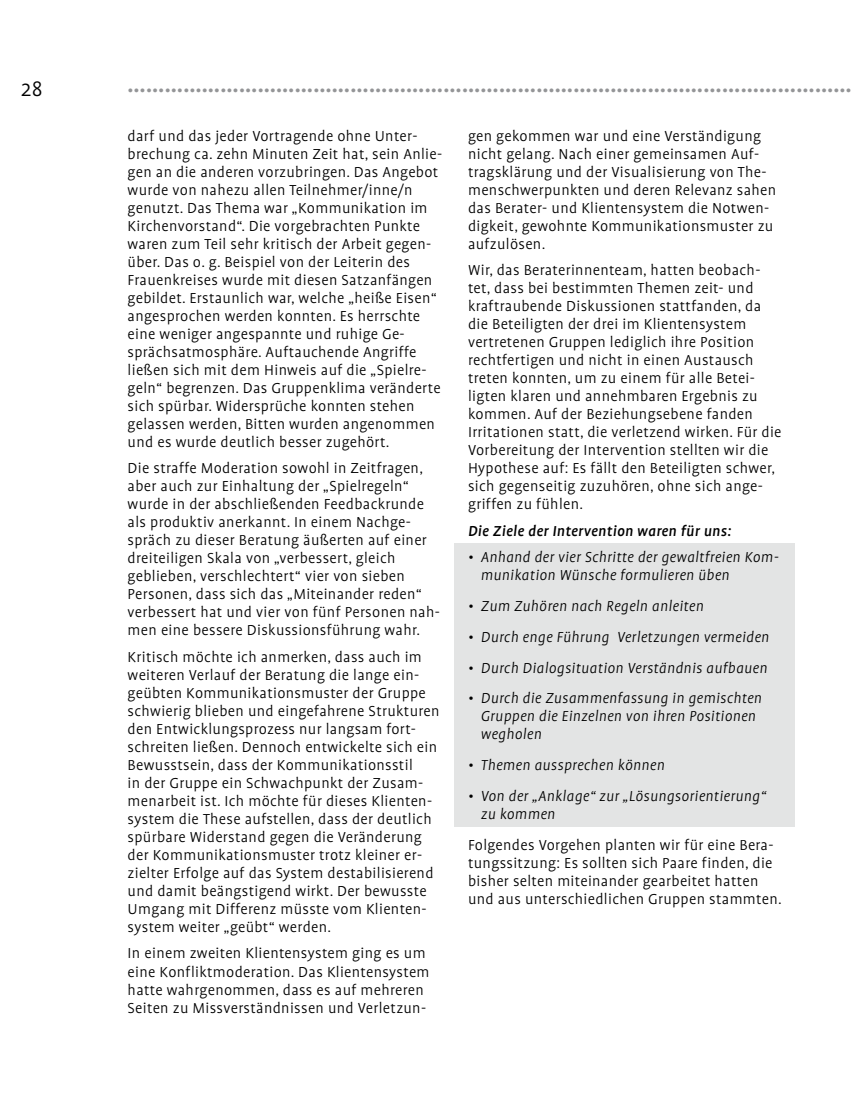
<style>
.page{position:relative;width:851px;height:1106px;background:#fff}
.page>*{position:absolute;margin:0;border:0;box-sizing:border-box;transform-origin:0 0}
.t1{font:300 24px "Profile OT";color:#000}
.t2{font:700 21px "Officina Sans";color:#949597}
.t3{font:300 16.5px/18px "Profile OT";letter-spacing:.02em;color:#000}
.t4{font:italic 300 16.5px/18px "Profile OT";letter-spacing:.02em;color:#000}
.t5{font:italic 500 16.5px "Profile OT";letter-spacing:.02em;color:#000}
</style>
<div class="page">
<div style="left:454px;top:543px;width:340px;height:283px;background:#e3e4e4"></div>
<h1 class="t1" style="left:21px;top:77px;width:23px">28</h1>
<p class="t2" style="left:128px;top:73px;width:725px">………………………………………………………………………………………………………</p>
<p class="t3" style="left:128px;top:127px;width:316px">darf und das jeder Vortragende ohne Unter&shy;brechung ca. zehn Minuten Zeit hat, sein Anlie&shy;gen an die anderen vorzubringen. Das Angebot wurde von nahezu allen Teilnehmer/inne/n genutzt. Das Thema war „Kommunikation im Kirchenvorstand“. Die vorgebrachten Punkte waren zum Teil sehr kritisch der Arbeit gegen&shy;über. Das o. g. Beispiel von der Leiterin des Frauenkreises wurde mit diesen Satzanfängen gebildet. Erstaunlich war, welche „heiße Eisen“ angesprochen werden konnten. Es herrschte eine weniger angespannte und ruhige Ge&shy;sprächsatmosphäre. Auftauchende Angriffe ließen sich mit dem Hinweis auf die „Spielre&shy;geln“ begrenzen. Das Gruppenklima veränderte sich spürbar. Widersprüche konnten stehen gelassen werden, Bitten wurden angenommen und es wurde deutlich besser zugehört.</p>
<p class="t3" style="left:128px;top:460px;width:314px">Die straffe Moderation sowohl in Zeitfragen, aber auch zur Einhaltung der „Spielregeln“ wurde in der abschließenden Feedbackrunde als produktiv anerkannt. In einem Nachge&shy;spräch zu dieser Beratung äußerten auf einer dreiteiligen Skala von „verbessert, gleich geblieben, verschlechtert“ vier von sieben Personen, dass sich das „Miteinander reden“ verbessert hat und vier von fünf Personen nah&shy;men eine bessere Diskussionsführung wahr.</p>
<p class="t3" style="left:128px;top:648px;width:313px">Kritisch möchte ich anmerken, dass auch im weiteren Verlauf der Beratung die lange ein&shy;geübten Kommunikationsmuster der Gruppe schwierig blieben und eingefahrene Strukturen den Entwicklungsprozess nur langsam fort&shy;schreiten ließen. Dennoch entwickelte sich ein Bewusstsein, dass der Kommunikationsstil<br>in der Gruppe ein Schwachpunkt der Zusam&shy;menarbeit ist. Ich möchte für dieses Klienten&shy;system die These aufstellen, dass der deutlich spürbare Widerstand gegen die Veränderung der Kommunikationsmuster trotz kleiner er&shy;zielter Erfolge auf das System destabilisierend und damit beängstigend wirkt. Der bewusste Umgang mit Differenz müsste vom Klienten&shy;system weiter „geübt“ werden.</p>
<p class="t3" style="left:128px;top:945px;width:303px">In einem zweiten Klientensystem ging es um eine Konfliktmoderation. Das Klientensystem hatte wahrgenommen, dass es auf mehreren Seiten zu Missverständnissen und Verletzun-</p>
<p class="t3" style="left:468px;top:127px;width:309px">gen gekommen war und eine Verständigung nicht gelang. Nach einer gemeinsamen Auf&shy;tragsklärung und der Visualisierung von The&shy;menschwerpunkten und deren Relevanz sahen das Berater- und Klientensystem die Notwen&shy;digkeit, gewohnte Kommunikationsmuster zu aufzulösen.</p>
<p class="t3" style="left:468px;top:262px;width:315px">Wir, das Beraterinnenteam, hatten beobach&shy;tet, dass bei bestimmten Themen zeit- und kraftraubende Diskussionen stattfanden, da die Beteiligten der drei im Klientensystem vertretenen Gruppen lediglich ihre Position rechtfertigen und nicht in einen Austausch treten konnten, um zu einem für alle Betei&shy;ligten klaren und annehmbaren Ergebnis zu kommen. Auf der Beziehungsebene fanden Irritationen statt, die verletzend wirken. Für die Vorbereitung der Intervention stellten wir die Hypothese auf: Es fällt den Beteiligten schwer, sich gegenseitig zuzuhören, ohne sich ange&shy;griffen zu fühlen.</p>
<p class="t5" style="left:468px;top:522px;width:264px">Die Ziele der Intervention waren für uns:</p>
<p class="t4" style="left:480px;top:549px;width:299px;text-indent:-13px">• Anhand der vier Schritte der gewaltfreien Kom&shy;munikation Wünsche formulieren üben</p>
<p class="t4" style="left:468px;top:598px;width:237px">• Zum Zuhören nach Regeln anleiten</p>
<p class="t4" style="left:468px;top:628px;width:302px">• Durch enge Führung Verletzungen vermeiden</p>
<p class="t4" style="left:468px;top:659px;width:301px">• Durch Dialogsituation Verständnis aufbauen</p>
<p class="t4" style="left:480px;top:690px;width:283px;text-indent:-13px">• Durch die Zusammenfassung in gemischten<br>Gruppen die Einzelnen von ihren Positionen wegholen</p>
<p class="t4" style="left:468px;top:757px;width:198px">• Themen aussprechen können</p>
<p class="t4" style="left:480px;top:787px;width:287px;text-indent:-13px">• Von der „Anklage“ zur „Lösungsorientierung“ zu kommen</p>
<p class="t3" style="left:468px;top:836px;width:315px">Folgendes Vorgehen planten wir für eine Bera&shy;tungssitzung: Es sollten sich Paare finden, die bisher selten miteinander gearbeitet hatten und aus unterschiedlichen Gruppen stammten.</p>
</div>
